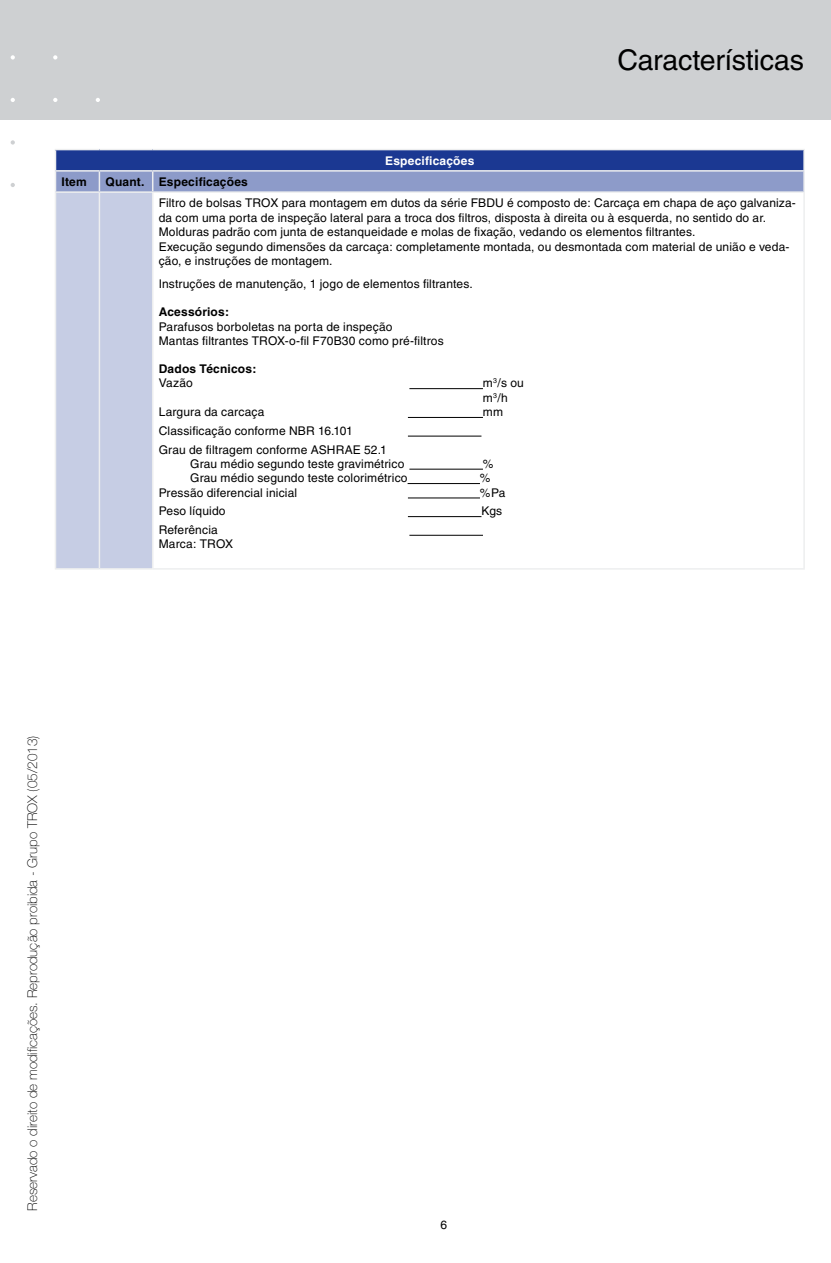
<style>
.page{position:relative;width:831px;height:1263px;background:#fff}
.page>*{position:absolute;margin:0;border:0;box-sizing:border-box;transform-origin:0 0}
.t1{font:28.5px "Helvetica";letter-spacing:-.01em;color:#000}
.t2{font:100 13.5px "Helvetica Neue";color:#000}
.t3{font:12px/14.4px "Helvetica";letter-spacing:.015em;color:#000}
.t4{font:700 12px "Helvetica";letter-spacing:.015em;color:#000}
.t5{font:700 12px "Helvetica";letter-spacing:.015em;color:#fff}
</style>
<div class="page">
<div style="left:0;top:0;width:830px;height:119px;background:#ced0d2"></div>
<svg style="left:96px;top:98px;width:4px;height:4px"></svg>
<svg style="left:53px;top:98px;width:4px;height:4px"></svg>
<svg style="left:11px;top:98px;width:4px;height:4px"></svg>
<svg style="left:53px;top:55px;width:4px;height:5px"></svg>
<svg style="left:11px;top:55px;width:4px;height:5px"></svg>
<svg style="left:11px;top:140px;width:4px;height:5px"></svg>
<svg style="left:11px;top:183px;width:4px;height:4px"></svg>
<hr style="left:55px;top:568px;width:44px;height:2px;background:#edeeef">
<hr style="left:99px;top:568px;width:54px;height:2px;background:#edeeef">
<hr style="left:153px;top:568px;width:651px;height:2px;background:#edeeef">
<hr style="left:55px;top:149px;width:44px;height:1px;background:#edeeef">
<hr style="left:99px;top:149px;width:54px;height:1px;background:#edeeef">
<hr style="left:153px;top:149px;width:651px;height:1px;background:#edeeef">
<svg style="left:55px;top:150px;width:749px;height:418px"></svg>
<hr style="left:55px;top:170px;width:44px;height:2px;background:#edeeef">
<hr style="left:99px;top:170px;width:54px;height:2px;background:#edeeef">
<hr style="left:153px;top:170px;width:651px;height:2px;background:#edeeef">
<hr style="left:409px;top:388px;width:74px;height:1px;background:#000">
<hr style="left:408px;top:417px;width:75px;height:1px;background:#000">
<hr style="left:408px;top:436px;width:73px;height:1px;background:#000">
<hr style="left:409px;top:469px;width:74px;height:1px;background:#000">
<hr style="left:407px;top:483px;width:73px;height:1px;background:#000">
<hr style="left:408px;top:498px;width:72px;height:1px;background:#000">
<hr style="left:408px;top:516px;width:73px;height:1px;background:#000">
<hr style="left:409px;top:535px;width:74px;height:1px;background:#000">
<p class="t5" style="left:385px;top:153px;width:91px">Especificações</p>
<h1 class="t1" style="left:617px;top:44px;width:188px">Características</h1>
<p class="t4" style="left:61px;top:175px;width:27px">Item</p>
<p class="t4" style="left:105px;top:175px;width:144px">Quant. Especificações</p>
<p class="t3" style="left:159px;top:196px;width:638px">Filtro de bolsas TROX para montagem em dutos da série FBDU é composto de: Carcaça em chapa de aço galvaniza&shy;da com uma porta de inspeção lateral para a troca dos filtros, disposta à direita ou à esquerda, no sentido do ar.<br>Molduras padrão com junta de estanqueidade e molas de fixação, vedando os elementos filtrantes.<br>Execução segundo dimensões da carcaça: completamente montada, ou desmontada com material de união e veda&shy;ção, e instruções de montagem.</p>
<p class="t3" style="left:159px;top:277px;width:315px">Instruções de manutenção, 1 jogo de elementos filtrantes.</p>
<p class="t4" style="left:159px;top:305px;width:72px">Acessórios:</p>
<p class="t3" style="left:159px;top:319px;width:286px">Parafusos borboletas na porta de inspeção<br>Mantas filtrantes TROX-o-fil F70B30 como pré-filtros</p>
<p class="t4" style="left:159px;top:361px;width:99px">Dados Técnicos:</p>
<p class="t3" style="left:159px;top:376px;width:36px">Vazão</p>
<p class="t3" style="left:483px;top:376px;width:42px">m<sup>3</sup>/s ou m<sup>3</sup>/h</p>
<p class="t3" style="left:159px;top:405px;width:107px">Largura da carcaça</p>
<p class="t3" style="left:483px;top:405px;width:22px">mm</p>
<p class="t3" style="left:159px;top:421px;width:229px;line-height:18.6px">Classificação conforme NBR 16.101<br>Grau de filtragem conforme ASHRAE 52.1</p>
<p class="t3" style="left:190px;top:456px;width:215px">Grau médio segundo teste gravimétrico</p>
<p class="t3" style="left:483px;top:456px;width:12px">%</p>
<p class="t3" style="left:190px;top:471px;width:219px">Grau médio segundo teste colorimétrico</p>
<p class="t3" style="left:480px;top:471px;width:12px">%</p>
<p class="t3" style="left:159px;top:485px;width:140px">Pressão diferencial inicial</p>
<p class="t3" style="left:480px;top:485px;width:27px">%Pa</p>
<p class="t3" style="left:159px;top:504px;width:68px">Peso líquido</p>
<p class="t3" style="left:481px;top:504px;width:22px">Kgs</p>
<p class="t3" style="left:159px;top:523px;width:76px">Referência<br>Marca: TROX</p>
<p class="t2" style="left:24px;top:1211px;width:477px;rotate:-90deg">Reservado o direito de modificações. Reprodução proibida - Grupo TROX (05/2013)</p>
<p class="t3" style="left:440px;top:1218px;width:8px">6</p>
</div>
